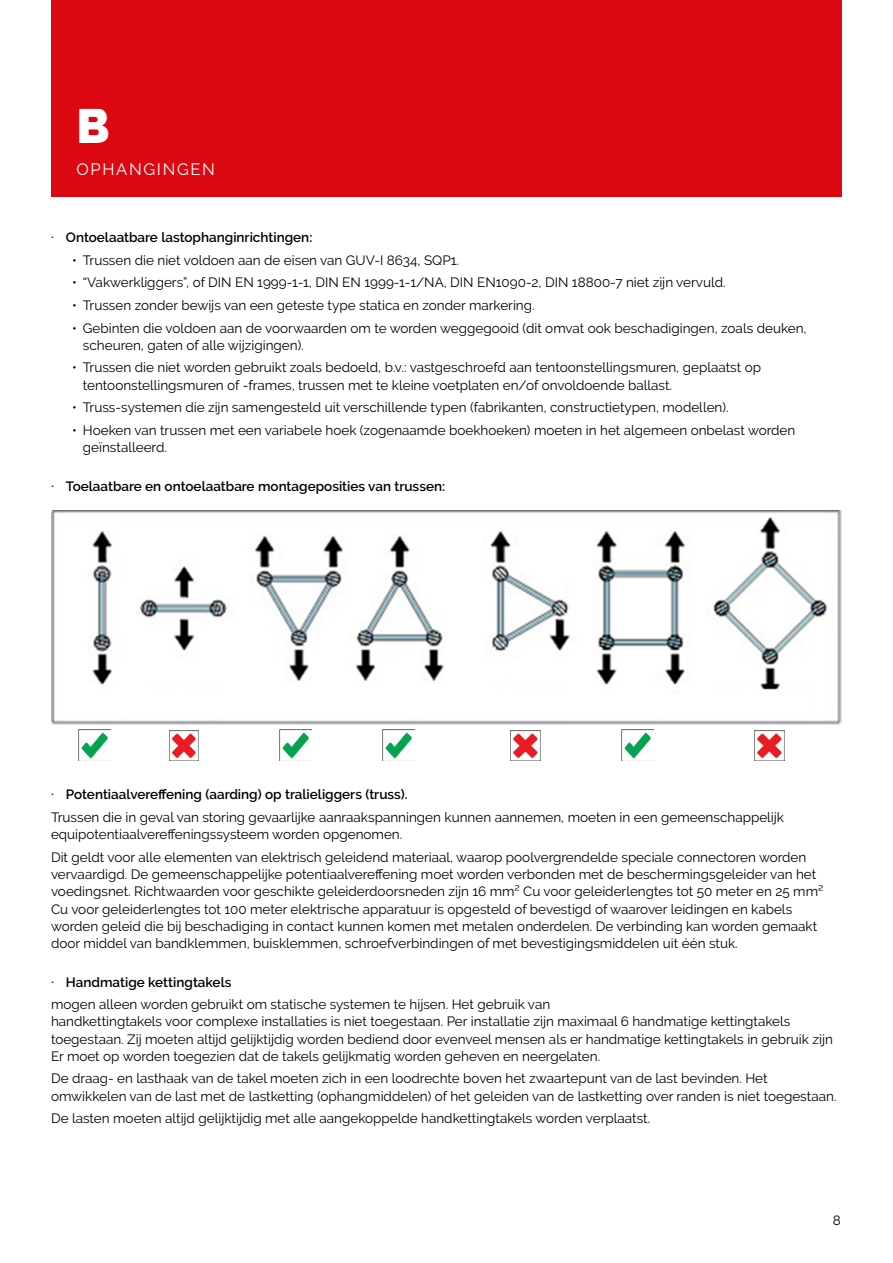
<style>
.page{position:relative;width:893px;height:1263px;background:#fff}
.page>*{position:absolute;margin:0;border:0;box-sizing:border-box;transform-origin:0 0}
.t1{font:900 48px "Raleway";color:#fff}
.t2{font:16.5px "Raleway";letter-spacing:.1em;color:#fff}
.t3{font:13.5px/17.2px "Raleway";color:#000}
.t4{font:600 13.5px "Raleway";color:#000}
.s1{font-family:"DIN2014";font-weight:400}
.s2{font-family:"DIN2014"}
.s3{font-weight:600}
</style>
<div class="page">
<div style="left:51px;top:0;width:791px;height:196px;background:#db0812"></div>
<img style="left:51px;top:510px;width:791px;height:215px">
<img style="left:169px;top:730px;width:30px;height:31px">
<img style="left:510px;top:730px;width:30px;height:31px">
<img style="left:755px;top:730px;width:29px;height:31px">
<img style="left:79px;top:729px;width:32px;height:32px">
<img style="left:280px;top:729px;width:31px;height:32px">
<img style="left:383px;top:729px;width:32px;height:32px">
<img style="left:622px;top:729px;width:32px;height:32px">
<div style="left:66px;top:695px;width:745px;height:20px;background:#fff"></div>
<h1 class="t1" style="left:77px;top:99px;width:35px">B</h1>
<p class="t2" style="left:77px;top:160px;width:140px">OPHANGINGEN</p>
<p class="t4" style="left:51px;top:230px;width:263px"><span class="s1">∙</span> Ontoelaatbare lastophanginrichtingen:</p>
<p class="t3" style="left:72px;top:251px;width:388px">• Trussen die niet voldoen aan de eisen van GUV-I 8634, SQP1.</p>
<p class="t3" style="left:72px;top:274px;width:655px">• “Vakwerkliggers”, of DIN EN 1999-1-1, DIN EN 1999-1-1/NA, DIN EN1090-2, DIN 18800-7 niet zijn vervuld.</p>
<p class="t3" style="left:72px;top:297px;width:464px">• Trussen zonder bewijs van een geteste type statica en zonder markering.</p>
<p class="t3" style="left:83px;top:319px;width:725px;text-indent:-11px">• Gebinten die voldoen aan de voorwaarden om te worden weggegooid (dit omvat ook beschadigingen, zoals deuken, scheuren, gaten of alle wijzigingen).</p>
<p class="t3" style="left:83px;top:359px;width:680px;text-indent:-11px">• Trussen die niet worden gebruikt zoals bedoeld, b.v.: vastgeschroefd aan tentoonstellingsmuren, geplaatst op tentoonstellingsmuren of -frames, trussen met te kleine voetplaten en/of onvoldoende ballast.</p>
<p class="t3" style="left:72px;top:399px;width:658px">• Truss-systemen die zijn samengesteld uit verschillende typen (fabrikanten, constructietypen, modellen).</p>
<p class="t3" style="left:83px;top:421px;width:714px;text-indent:-11px">• Hoeken van trussen met een variabele hoek (zogenaamde boekhoeken) moeten in het algemeen onbelast worden geïnstalleerd.</p>
<p class="t4" style="left:51px;top:478px;width:396px"><span class="s1">∙</span> Toelaatbare en ontoelaatbare montageposities van trussen:</p>
<p class="t3" style="left:51px;top:783px;width:735px;line-height:22.5px"><span class="s2">∙</span> <span class="s3">Potentiaalvereffening (aarding) op tralieliggers (truss).<br></span>Trussen die in geval van storing gevaarlijke aanraakspanningen kunnen aannemen, moeten in een gemeenschappelijk</p>
<p class="t3" style="left:51px;top:823px;width:757px;line-height:22.5px">equipotentiaalvereffeningssysteem worden opgenomen.<br>Dit geldt voor alle elementen van elektrisch geleidend materiaal, waarop poolvergrendelde speciale connectoren worden</p>
<p class="t3" style="left:51px;top:865px;width:774px">vervaardigd. De gemeenschappelijke potentiaalvereffening moet worden verbonden met de beschermingsgeleider van het voedingsnet. Richtwaarden voor geschikte geleiderdoorsneden zijn 16 mm² Cu voor geleiderlengtes tot 50 meter en 25 mm²<br>Cu voor geleiderlengtes tot 100 meter elektrische apparatuur is opgesteld of bevestigd of waarover leidingen en kabels worden geleid die bij beschadiging in contact kunnen komen met metalen onderdelen. De verbinding kan worden gemaakt door middel van bandklemmen, buisklemmen, schroefverbindingen of met bevestigingsmiddelen uit één stuk.</p>
<p class="t3" style="left:51px;top:970px;width:501px;line-height:22.5px"><span class="s2">∙</span> <span class="s3">Handmatige kettingtakels<br></span>mogen alleen worden gebruikt om statische systemen te hijsen. Het gebruik van</p>
<p class="t3" style="left:51px;top:1013px;width:783px">handkettingtakels voor complexe installaties is niet toegestaan. Per installatie zijn maximaal 6 handmatige kettingtakels toegestaan. Zij moeten altijd gelijktijdig worden bediend door evenveel mensen als er handmatige kettingtakels in gebruik zijn<br>Er moet op worden toegezien dat de takels gelijkmatig worden geheven en neergelaten.</p>
<p class="t3" style="left:51px;top:1070px;width:787px">De draag- en lasthaak van de takel moeten zich in een loodrechte boven het zwaartepunt van de last bevinden. Het omwikkelen van de last met de lastketting (ophangmiddelen) of het geleiden van de lastketting over randen is niet toegestaan.</p>
<p class="t3" style="left:51px;top:1110px;width:601px">De lasten moeten altijd gelijktijdig met alle aangekoppelde handkettingtakels worden verplaatst.</p>
<p class="t3" style="left:833px;top:1211px;width:10px">8</p>
</div>
